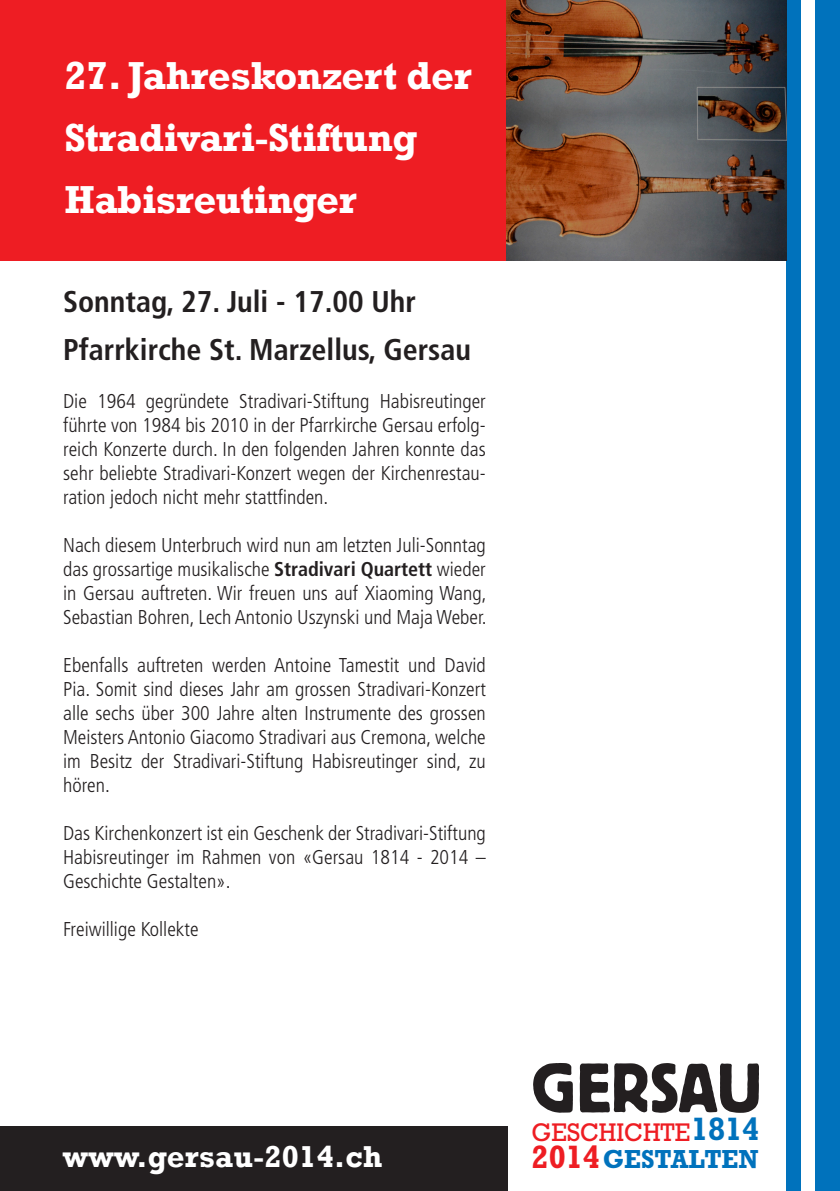
<style>
.page{position:relative;width:840px;height:1191px;background:#fff}
.page>*{position:absolute;margin:0;border:0;box-sizing:border-box;transform-origin:0 0}
.t1{font:69px "Block BE";letter-spacing:.02em;color:#231f20;scale:.96 1}
.t2{font:700 40px "Rockwell";letter-spacing:-.01em;color:#fff}
.t3{font:700 32.8px "Rockwell";color:#ee1d23;scale:.94 1}
.t4{font:700 31px "Rockwell";letter-spacing:.01em;color:#fff}
.Text{font:700 condensed 30px "Frutiger";color:#231f20}
.t5{font:700 26.4px "Rockwell";color:#0072bc;scale:.96 1}
.t6{font:26px "Rockwell";color:#ee1d23;scale:.96 1}
.Text-2{font:300 condensed 20px/24px "Frutiger";color:#231f20;text-align:justify}
.s1{font-weight:700}
.s2{font-weight:700;font-size:32.8px;color:#0072bc}
</style>
<div class="page">
<div style="left:0;top:1126px;width:507px;height:65px;background:#231f20"></div>
<div style="left:815px;top:0;width:24px;height:1191px;background:#0072bc"></div>
<div style="left:0;top:0;width:508px;height:260px;background:#ee1d23"></div>
<div style="left:785px;top:0;width:15px;height:1191px;background:#0072bc"></div>
<img style="left:506px;top:0;width:279px;height:260px">
<p class="t2" style="left:64px;top:51px;width:408px">27. Jahreskonzert der</p>
<p class="t2" style="left:64px;top:113px;width:354px">Stradivari-Stiftung</p>
<p class="t2" style="left:64px;top:175px;width:293px">Habisreutinger</p>
<p class="Text" style="left:63px;top:284px;width:354px">Sonntag, 27. Juli - 17.00 Uhr</p>
<p class="Text" style="left:63px;top:332px;width:409px">Pfarrkirche St. Marzellus, Gersau</p>
<p class="Text-2" style="left:63px;top:389px;width:424px">Die 1964 gegründete Stradivari-Stiftung Habisreutinger führte von 1984 bis 2010 in der Pfarrkirche Gersau erfolg&shy;reich Konzerte durch. In den folgenden Jahren konnte das sehr beliebte Stradivari-Konzert wegen der Kirchenrestau&shy;ration jedoch nicht mehr stattfinden.</p>
<p class="Text-2" style="left:63px;top:533px;width:424px">Nach diesem Unterbruch wird nun am letzten Juli-Sonntag das grossartige musikalische <span class="s1">Stradivari Quartett</span> wieder in Gersau auftreten. Wir freuen uns auf Xiaoming Wang, Sebastian Bohren, Lech Antonio Uszynski und Maja Weber.</p>
<p class="Text-2" style="left:63px;top:653px;width:424px">Ebenfalls auftreten werden Antoine Tamestit und David Pia. Somit sind dieses Jahr am grossen Stradivari-Konzert alle sechs über 300 Jahre alten Instrumente des grossen Meisters Antonio Giacomo Stradivari aus Cremona, welche im Besitz der Stradivari-Stiftung Habisreutinger sind, zu hören.</p>
<p class="Text-2" style="left:63px;top:821px;width:424px">Das Kirchenkonzert ist ein Geschenk der Stradivari-Stiftung Habisreutinger im Rahmen von «Gersau 1814 - 2014 – Geschichte Gestalten».</p>
<p class="Text-2" style="left:63px;top:917px;width:137px">Freiwillige Kollekte</p>
<p class="t4" style="left:63px;top:1137px;width:321px">www.gersau-2014.ch</p>
<p class="t1" style="left:531px;top:1049px;width:241px">GERSAU</p>
<p class="t3" style="left:531px;top:1136px;width:74px">2014</p>
<p class="t6" style="left:531px;top:1116px;width:238px">GESCHICHTE<span class="s2">1814</span></p>
<p class="t5" style="left:602px;top:1143px;width:163px">GESTALTEN</p>
</div>
